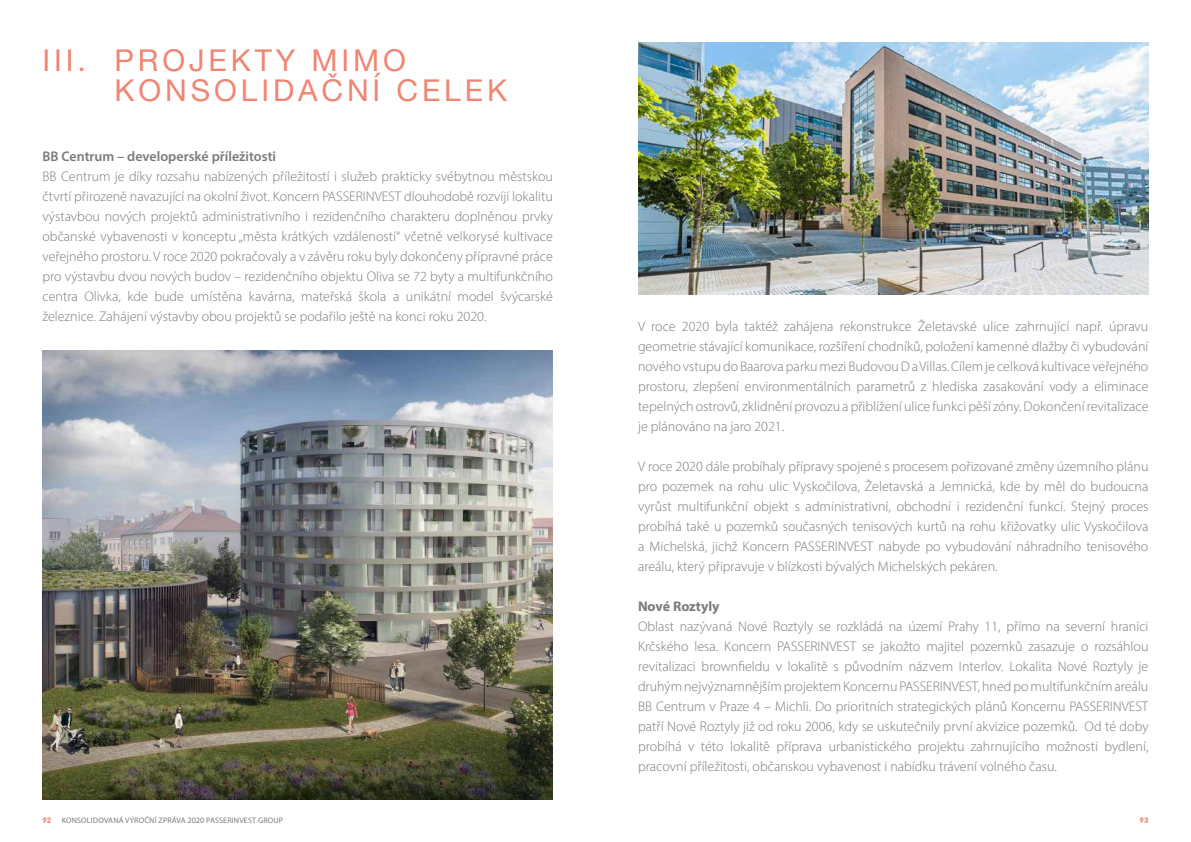
<style>
.page{position:relative;width:1191px;height:842px;background:#fff}
.page>*{position:absolute;margin:0;border:0;box-sizing:border-box;transform-origin:0 0}
.t1{font:30px/30px "Helvetica Neue";letter-spacing:.13em;color:#f08573}
.t2{font:300 14px/20px "Myriad Pro";color:#7c7b7b;text-align:justify}
.t3{font:600 14px "Myriad Pro";color:#7c7b7b}
.t4{font:700 14px "Myriad Pro";color:#7c7b7b}
.t5{font:8px "Myriad Pro";letter-spacing:.02em;color:#7c7b7b}
.t6{font:700 8px "PF Din Text Pro";color:#f08573}
.s1{font-size:8.3px}
</style>
<div class="page">
<img style="left:43px;top:350px;width:510px;height:449px">
<img style="left:638px;top:43px;width:510px;height:252px">
<h1 class="t1" style="left:115px;top:47px;width:394px;text-indent:-72px">III. PROJEKTY MIMO<br>KONSOLIDAČNÍ CELEK</h1>
<p class="t3" style="left:43px;top:147px;width:235px">BB Centrum – developerské příležitosti</p>
<p class="t2" style="left:43px;top:166px;width:512px">BB Centrum je díky rozsahu nabízených příležitostí i služeb prakticky svébytnou městskou čtvrtí přirozeně navazující na okolní život. Koncern PASSERINVEST dlouhodobě rozvíjí lokalitu výstavbou nových projektů administrativního i rezidenčního charakteru doplněnou prvky občanské vybavenosti v konceptu „města krátkých vzdáleností“ včetně velkorysé kultivace veřejného prostoru. V roce 2020 pokračovaly a v závěru roku byly dokončeny přípravné práce pro výstavbu dvou nových budov – rezidenčního objektu Oliva se 72 byty a multifunkčního centra Olivka, kde bude umístěna kavárna, mateřská škola a unikátní model švýcarské železnice. Zahájení výstavby obou projektů se podařilo ještě na konci roku 2020.</p>
<p class="t2" style="left:638px;top:316px;width:512px">V roce 2020 byla taktéž zahájena rekonstrukce Želetavské ulice zahrnující např. úpravu geometrie stávající komunikace, rozšíření chodníků, položení kamenné dlažby či vybudování nového vstupu do Baarova parku mezi Budovou D a Villas. Cílem je celková kultivace veřejného prostoru, zlepšení environmentálních parametrů z hlediska zasakování vody a eliminace tepelných ostrovů, zklidnění provozu a přiblížení ulice funkci pěší zóny. Dokončení revitalizace je plánováno na jaro 2021.</p>
<p class="t2" style="left:638px;top:456px;width:512px">V roce 2020 dále probíhaly přípravy spojené s procesem pořizované změny územního plánu pro pozemek na rohu ulic Vyskočilova, Želetavská a Jemnická, kde by měl do budoucna vyrůst multifunkční objekt s administrativní, obchodní i rezidenční funkcí. Stejný proces probíhá také u pozemků současných tenisových kurtů na rohu křižovatky ulic Vyskočilova a Michelská, jichž Koncern PASSERINVEST nabyde po vybudování náhradního tenisového areálu, který připravuje v blízkosti bývalých Michelských pekáren.</p>
<p class="t4" style="left:638px;top:597px;width:83px">Nové Roztyly</p>
<p class="t2" style="left:638px;top:617px;width:512px">Oblast nazývaná Nové Roztyly se rozkládá na území Prahy 11, přímo na severní hranici Krčského lesa. Koncern PASSERINVEST se jakožto majitel pozemků zasazuje o rozsáhlou revitalizaci brownfieldu v lokalitě s původním názvem Interlov. Lokalita Nové Roztyly je druhým nejvýznamnějším projektem Koncernu PASSERINVEST, hned po multifunkčním areálu BB Centrum v Praze 4 – Michli. Do prioritních strategických plánů Koncernu PASSERINVEST patří Nové Roztyly již od roku 2006, kdy se uskutečnily první akvizice pozemků. Od té doby probíhá v této lokalitě příprava urbanistického projektu zahrnujícího možnosti bydlení, pracovní příležitosti, občanskou vybavenost i nabídku trávení volného času.</p>
<p class="t6" style="left:43px;top:815px;width:10px">92</p>
<p class="t5" style="left:62px;top:815px;width:223px">KONSOLIDOVANÁ VÝROČNÍ ZPRÁVA <span class="s1">2020</span> PASSERINVEST GROUP</p>
<p class="t6" style="left:1139px;top:815px;width:10px">93</p>
</div>
